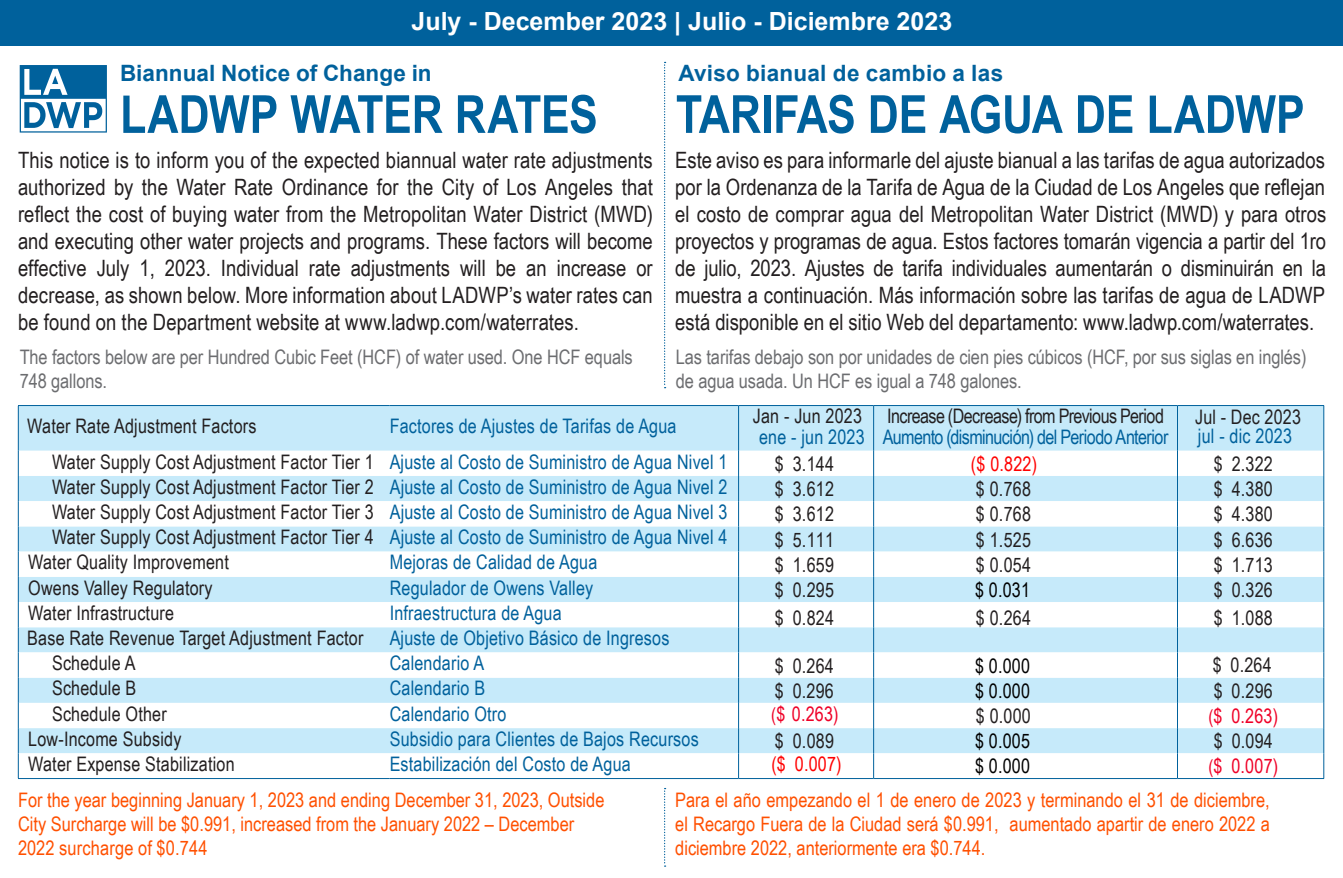
<style>
.page{position:relative;width:1343px;height:878px;background:#fff}
.page>*{position:absolute;margin:0;border:0;box-sizing:border-box;transform-origin:0 0}
.t1{font:700 52.5px "Arial Narrow";letter-spacing:-.005em;color:#00619c}
.t2{font:700 25px "Arial";color:#fff}
.t3{font:22.5px/27px "Arial Narrow";letter-spacing:.005em;color:#231f20;text-align:justify}
.t4{font:700 22.5px "Arial";letter-spacing:.01em;color:#00619c}
.t5{font:20px "Arial Narrow";letter-spacing:.01em;color:#00619c}
.t6{font:20px "Arial Narrow";letter-spacing:.01em;color:#231f20}
.t7{font:20px/24px "Arial Narrow";color:#ff5000}
.t8{font:20px/24px "Arial Narrow";letter-spacing:-.005em;color:#6c6d70}
.t9{font:20px "Arial Narrow";letter-spacing:-.03em;color:#00619c}
.t10{font:20px "Arial Narrow";letter-spacing:-.03em;color:#231f20}
.t11{font:20px "Arial Narrow";letter-spacing:.01em;color:#000}
.t12{font:20px "Arial Narrow";letter-spacing:.01em;color:#ef0027}
.t13{font:20px "Arial Narrow";letter-spacing:.01em;color:#f00}
.s1{font-style:inherit}
.s2{color:#231f20}
.s3{font-size:18.75px}
</style>
<div class="page">
<div style="left:0;top:0;width:1342px;height:45px;background:#00619c"></div>
<svg style="left:664px;top:62px;width:1px;height:326px"></svg>
<svg style="left:664px;top:788px;width:1px;height:78px"></svg>
<div style="left:19px;top:406px;width:1304px;height:44px;background:#c6eafa"></div>
<svg style="left:19px;top:450px;width:1304px;height:328px"></svg>
<hr style="left:18px;top:405px;width:372px;height:1px;background:#00619c">
<hr style="left:18px;top:406px;width:1px;height:44px;background:#00619c">
<hr style="left:390px;top:405px;width:348px;height:1px;background:#00619c">
<svg style="left:18px;top:450px;width:1px;height:328px"></svg>
<hr style="left:18px;top:778px;width:372px;height:1px;background:#00619c">
<hr style="left:390px;top:778px;width:348px;height:1px;background:#00619c">
<hr style="left:738px;top:405px;width:135px;height:1px;background:#00619c">
<hr style="left:738px;top:406px;width:1px;height:44px;background:#00619c">
<hr style="left:873px;top:405px;width:304px;height:1px;background:#00619c">
<hr style="left:873px;top:406px;width:1px;height:44px;background:#00619c">
<hr style="left:1177px;top:405px;width:147px;height:1px;background:#00619c">
<hr style="left:1177px;top:406px;width:1px;height:44px;background:#00619c">
<hr style="left:1323px;top:406px;width:1px;height:44px;background:#00619c">
<svg style="left:738px;top:450px;width:1px;height:328px"></svg>
<svg style="left:873px;top:450px;width:1px;height:328px"></svg>
<svg style="left:1177px;top:450px;width:1px;height:328px"></svg>
<svg style="left:1323px;top:450px;width:1px;height:328px"></svg>
<hr style="left:738px;top:778px;width:135px;height:1px;background:#00619c">
<hr style="left:873px;top:778px;width:304px;height:1px;background:#00619c">
<hr style="left:1177px;top:778px;width:147px;height:1px;background:#00619c">
<svg style="left:20px;top:65px;width:87px;height:67px"></svg>
<p class="t2" style="left:411px;top:4px;width:542px"><span class="s1">J</span>uly <span class="s1">-</span> December <span class="s1">2023 |</span> Julio <span class="s1">-</span> Diciembre <span class="s1">2023</span></p>
<p class="t4" style="left:120px;top:58px;width:313px">Biannual Notice of Change in</p>
<h1 class="t1" style="left:120px;top:75px;width:479px">LADWP WATER RATES</h1>
<p class="t3" style="left:18px;top:145px;width:636px">This notice is to inform you of the expected biannual water rate adjustments authorized by the Water Rate Ordinance for the City of Los Angeles that reflect the cost of buying water from the Metropolitan Water District (MWD) and executing other water projects and programs. These factors will become effective July 1, 2023. Individual rate adjustments will be an increase or decrease, as shown below. More information about LADWP’s water rates can be found on the Department website at www.ladwp.com/waterrates.</p>
<p class="t8" style="left:20px;top:344px;width:614px">The factors below are per Hundred Cubic Feet (HCF) of water used. One HCF equals<br>748 gallons.</p>
<p class="t4" style="left:678px;top:58px;width:326px">Aviso bianual de cambio a las</p>
<h1 class="t1" style="left:676px;top:75px;width:630px">TARIFAS DE AGUA DE LADWP</h1>
<p class="t3" style="left:675px;top:145px;width:652px">Este aviso es para informarle del ajuste bianual a las tarifas de agua autorizados por la Ordenanza de la Tarifa de Agua de la Ciudad de Los Angeles que reflejan el costo de comprar agua del Metropolitan Water District (MWD) y para otros proyectos y programas de agua. Estos factores tomarán vigencia a partir del 1ro de julio, 2023. Ajustes de tarifa individuales aumentarán o disminuirán en la muestra a continuación. Más información sobre las tarifas de agua de LADWP está disponible en el sitio Web del departamento: www.ladwp.com/waterrates.</p>
<p class="t8" style="left:676px;top:344px;width:632px">Las tarifas debajo son por unidades de cien pies cúbicos (HCF, por sus siglas en inglés) de agua usada. Un HCF es igual a 748 galones.</p>
<p class="t6" style="left:27px;top:412px;width:231px">Water Rate Adjustment Factors</p>
<p class="t5" style="left:390px;top:412px;width:288px">Factores de Ajustes de Tarifas de Agua</p>
<p class="t6" style="left:753px;top:402px;width:111px">Jan - Jun 2023</p>
<p class="t5" style="left:759px;top:422px;width:107px">ene - jun 2023</p>
<p class="t10" style="left:887px;top:402px;width:278px">Increase (Decrease) from Previous Period</p>
<p class="t9" style="left:882px;top:422px;width:287px">Aumento (disminución) del Periodo Anterior</p>
<p class="t6" style="left:1195px;top:402px;width:107px">Jul - Dec 2023</p>
<p class="t5" style="left:1198px;top:422px;width:95px">jul - dic 2023</p>
<p class="t5" style="left:52px;top:447px;width:677px"><span class="s2">Water Supply Cost Adjustment Factor Tier 1</span> Ajuste al Costo de Suministro de Agua Nivel 1</p>
<p class="t6" style="left:775px;top:449px;width:61px">$ 3.144</p>
<p class="t13" style="left:971px;top:449px;width:68px">($ 0.822)</p>
<p class="t6" style="left:1213px;top:449px;width:61px">$ 2.322</p>
<p class="t5" style="left:52px;top:472px;width:677px"><span class="s2">Water Supply Cost Adjustment Factor Tier 2</span> Ajuste al Costo de Suministro de Agua Nivel 2</p>
<p class="t6" style="left:775px;top:474px;width:61px">$ 3.612</p>
<p class="t6" style="left:976px;top:474px;width:56px">$ 0.768</p>
<p class="t6" style="left:1213px;top:474px;width:61px">$ 4.380</p>
<p class="t5" style="left:52px;top:497px;width:677px"><span class="s2">Water Supply Cost Adjustment Factor Tier 3</span> Ajuste al Costo de Suministro de Agua Nivel 3</p>
<p class="t6" style="left:775px;top:499px;width:61px">$ 3.612</p>
<p class="t6" style="left:976px;top:499px;width:56px">$ 0.768</p>
<p class="t6" style="left:1213px;top:499px;width:61px">$ 4.380</p>
<p class="t5" style="left:52px;top:522px;width:677px"><span class="s2">Water Supply Cost Adjustment Factor Tier 4</span> Ajuste al Costo de Suministro de Agua Nivel 4</p>
<p class="t6" style="left:775px;top:525px;width:61px">$ 5.111</p>
<p class="t6" style="left:976px;top:525px;width:56px">$ 1.525</p>
<p class="t6" style="left:28px;top:547px;width:202px">Water Quality Improvement</p>
<p class="t5" style="left:390px;top:547px;width:209px">Mejoras de Calidad de Agua</p>
<p class="t6" style="left:775px;top:550px;width:61px">$ 1.659</p>
<p class="t6" style="left:976px;top:550px;width:56px">$ 0.054</p>
<p class="t6" style="left:1213px;top:550px;width:61px">$ 1.713</p>
<p class="t6" style="left:28px;top:573px;width:186px">Owens Valley Regulatory</p>
<p class="t5" style="left:390px;top:573px;width:205px">Regulador de Owens Valley</p>
<p class="t6" style="left:775px;top:575px;width:61px">$ 0.295</p>
<p class="t11" style="left:975px;top:575px;width:56px">$ 0.031</p>
<p class="t6" style="left:1213px;top:575px;width:61px">$ 0.326</p>
<p class="t6" style="left:28px;top:598px;width:147px">Water Infrastructure</p>
<p class="t5" style="left:390px;top:598px;width:174px">Infraestructura de Agua</p>
<p class="t6" style="left:775px;top:603px;width:61px">$ 0.824</p>
<p class="t6" style="left:976px;top:603px;width:56px">$ 0.264</p>
<p class="t6" style="left:1213px;top:603px;width:61px">$ 1.088</p>
<p class="t6" style="left:27px;top:623px;width:337px">Base Rate Revenue Target Adjustment Factor</p>
<p class="t5" style="left:390px;top:623px;width:281px">Ajuste de Objetivo Básico de Ingresos</p>
<p class="t6" style="left:52px;top:648px;width:85px">Schedule A</p>
<p class="t5" style="left:390px;top:648px;width:96px">Calendario A</p>
<p class="t6" style="left:775px;top:651px;width:60px">$ 0.264</p>
<p class="t11" style="left:975px;top:651px;width:56px">$ 0.000</p>
<p class="t6" style="left:1212px;top:650px;width:60px">$ 0.264</p>
<p class="t6" style="left:52px;top:673px;width:86px">Schedule B</p>
<p class="t5" style="left:390px;top:673px;width:97px">Calendario B</p>
<p class="t6" style="left:775px;top:676px;width:60px">$ 0.296</p>
<p class="t11" style="left:975px;top:676px;width:56px">$ 0.000</p>
<p class="t6" style="left:1213px;top:676px;width:60px">$ 0.296</p>
<p class="t6" style="left:52px;top:699px;width:116px">Schedule Other</p>
<p class="t5" style="left:390px;top:699px;width:118px">Calendario Otro</p>
<p class="t12" style="left:771px;top:699px;width:69px"><span class="s3">(</span>$ 0.263)</p>
<p class="t6" style="left:976px;top:701px;width:56px">$ 0.000</p>
<p class="t12" style="left:1208px;top:701px;width:71px"><span class="s3">(</span>$ 0.263)</p>
<p class="t6" style="left:28px;top:724px;width:155px">Low-Income Subsidy</p>
<p class="t5" style="left:390px;top:724px;width:310px">Subsidio para Clientes de Bajos Recursos</p>
<p class="t6" style="left:775px;top:726px;width:61px">$ 0.089</p>
<p class="t11" style="left:975px;top:726px;width:56px">$ 0.005</p>
<p class="t6" style="left:1213px;top:726px;width:61px">$ 0.094</p>
<p class="t6" style="left:28px;top:749px;width:208px">Water Expense Stabilization</p>
<p class="t5" style="left:390px;top:749px;width:243px">Estabilización del Costo de Agua</p>
<p class="t13" style="left:771px;top:749px;width:72px">($ 0.007)</p>
<p class="t11" style="left:975px;top:751px;width:56px">$ 0.000</p>
<p class="t12" style="left:1208px;top:751px;width:71px"><span class="s3">(</span>$ 0.007)</p>
<p class="t6" style="left:1213px;top:525px;width:61px">$ 6.636</p>
<p class="t7" style="left:18px;top:787px;width:588px">For the year beginning January 1, 2023 and ending December 31, 2023, Outside<br>City Surcharge will be $0.991, increased from the January 2022 – December<br>2022 surcharge of $0.744</p>
<p class="t7" style="left:675px;top:787px;width:596px;text-align:justify">Para el año empezando el 1 de enero de 2023 y terminando el 31 de diciembre, el Recargo Fuera de la Ciudad será $0.991, aumentado apartir de enero 2022 a diciembre 2022, anteriormente era $0.744.</p>
</div>
